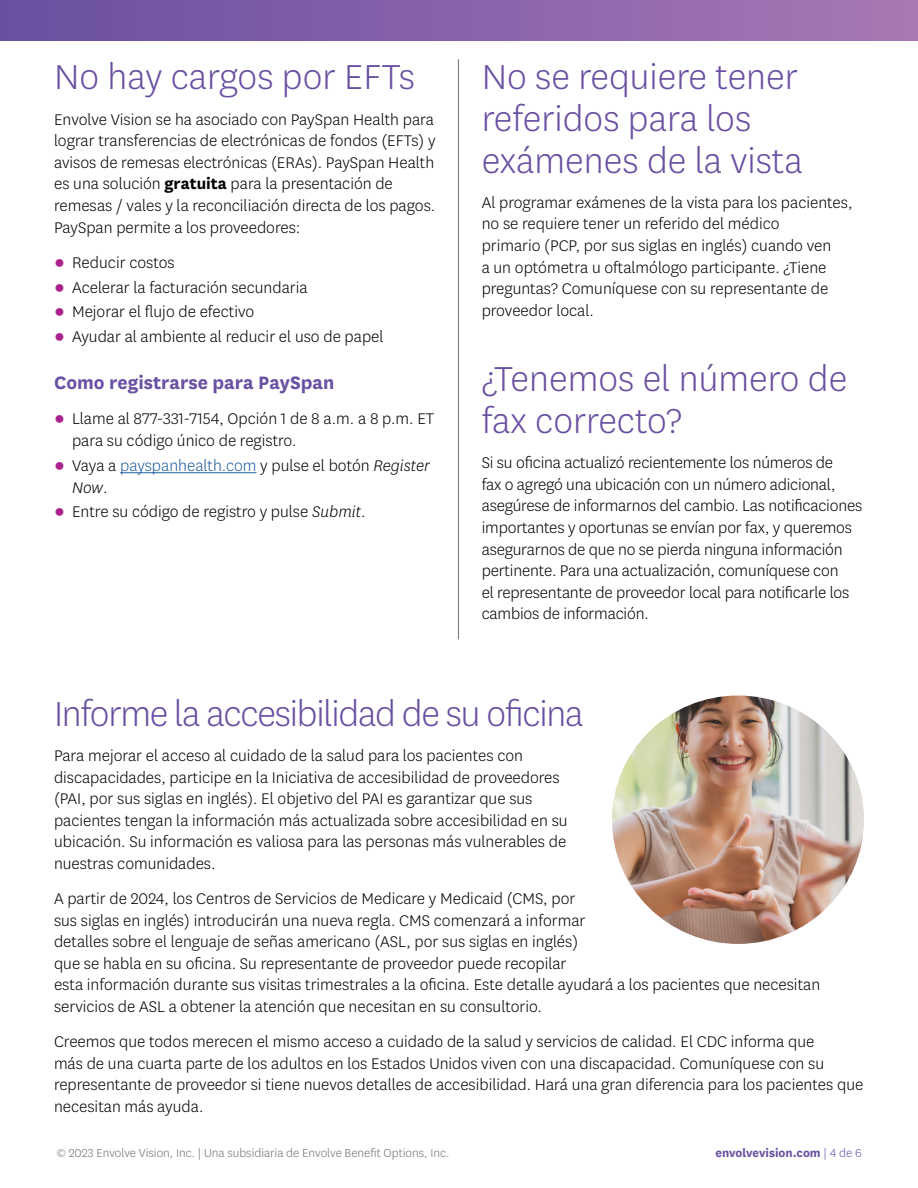
<style>
.page{position:relative;width:918px;height:1188px;background:#fff}
.page>*{position:absolute;margin:0;border:0;box-sizing:border-box;transform-origin:0 0}
.t1{font:300 40.5px/42px "Centene Sans";color:#6950a1}
.t2{font:300 40.5px "Centene Sans";letter-spacing:-.03em;color:#6950a1}
.t3{font:700 21px "Centene Sans";color:#6952a2}
.t4{font:300 18px/21.6px "Centene Sans";color:#000}
.t5{font:300 13.5px "Centene Sans";color:#727272}
.t6{font:700 13.5px "Centene Sans";color:#6952a2}
.s1{font-weight:700}
.s2{font-family:"Arial Narrow";font-weight:400;color:#ab218e}
.s3{color:#215e9e}
.s4{font-style:italic}
.s5{font-weight:300}
</style>
<div class="page">
<hr style="left:458px;top:59px;width:1px;height:580px;background:#727272">
<hr style="left:120px;top:472px;width:136px;height:1px;background:#215e9e">
<img style="left:612px;top:696px;width:252px;height:248px">
<div style="left:0;top:0;width:918px;height:40px;background:linear-gradient(to right,#6950a1,#a877b4)"></div>
<h1 class="t1" style="left:54px;top:55px;width:362px">No hay cargos por EFTs</h1>
<p class="t4" style="left:54px;top:108px;width:383px">Envolve Vision se ha asociado con PaySpan Health para lograr transferencias de electrónicas de fondos (EFTs) y avisos de remesas electrónicas (ERAs). PaySpan Health es una solución <span class="s1">gratuita</span> para la presentación de remesas / vales y la reconciliación directa de los pagos.<br>PaySpan permite a los proveedores:</p>
<p class="t4" style="left:54px;top:251px;width:122px"><span class="s2">●</span> Reducir costos</p>
<p class="t4" style="left:54px;top:276px;width:255px"><span class="s2">●</span> Acelerar la facturación secundaria</p>
<p class="t4" style="left:54px;top:301px;width:202px"><span class="s2">●</span> Mejorar el flujo de efectivo</p>
<p class="t4" style="left:54px;top:325px;width:331px"><span class="s2">●</span> Ayudar al ambiente al reducir el uso de papel</p>
<p class="t3" style="left:54px;top:368px;width:282px">Como registrarse para PaySpan</p>
<p class="t4" style="left:72px;top:408px;width:364px;text-indent:-18px"><span class="s2">●</span> Llame al 877-331-7154, Opción 1 de 8 a.m. a 8 p.m. ET para su código único de registro.</p>
<p class="t4" style="left:72px;top:454px;width:359px;text-indent:-18px"><span class="s2">●</span> Vaya a <span class="s3">payspanhealth.com</span> y pulse el botón <span class="s4">Register<br>Now</span>.</p>
<p class="t4" style="left:54px;top:501px;width:313px"><span class="s2">●</span> Entre su código de registro y pulse <span class="s4">Submit</span>.</p>
<h1 class="t1" style="left:482px;top:54px;width:323px">No se requiere tener referidos para los exámenes de la vista</h1>
<p class="t4" style="left:482px;top:191px;width:372px">Al programar exámenes de la vista para los pacientes, no se requiere tener un referido del médico<br>primario (PCP, por sus siglas en inglés) cuando ven<br>a un optómetra u oftalmólogo participante. ¿Tiene preguntas? Comuníquese con su representante de proveedor local.</p>
<h1 class="t1" style="left:482px;top:356px;width:367px">¿Tenemos el número de fax correcto?</h1>
<p class="t4" style="left:482px;top:451px;width:382px">Si su oficina actualizó recientemente los números de<br>fax o agregó una ubicación con un número adicional, asegúrese de informarnos del cambio. Las notificaciones importantes y oportunas se envían por fax, y queremos asegurarnos de que no se pierda ninguna información pertinente. Para una actualización, comuníquese con<br>el representante de proveedor local para notificarle los cambios de información.</p>
<h1 class="t2" style="left:54px;top:688px;width:531px">Informe la accesibilidad de su oficina</h1>
<p class="t4" style="left:54px;top:744px;width:515px">Para mejorar el acceso al cuidado de la salud para los pacientes con discapacidades, participe en la Iniciativa de accesibilidad de proveedores (PAI, por sus siglas en inglés). El objetivo del PAI es garantizar que sus pacientes tengan la información más actualizada sobre accesibilidad en su ubicación. Su información es valiosa para las personas más vulnerables de nuestras comunidades.</p>
<p class="t4" style="left:54px;top:887px;width:768px">A partir de 2024, los Centros de Servicios de Medicare y Medicaid (CMS, por<br>sus siglas en inglés) introducirán una nueva regla. CMS comenzará a informar<br>detalles sobre el lenguaje de señas americano (ASL, por sus siglas en inglés)<br>que se habla en su oficina. Su representante de proveedor puede recopilar<br>esta información durante sus visitas trimestrales a la oficina. Este detalle ayudará a los pacientes que necesitan servicios de ASL a obtener la atención que necesitan en su consultorio.</p>
<p class="t4" style="left:54px;top:1030px;width:811px">Creemos que todos merecen el mismo acceso a cuidado de la salud y servicios de calidad. El CDC informa que<br>más de una cuarta parte de los adultos en los Estados Unidos viven con una discapacidad. Comuníquese con su representante de proveedor si tiene nuevos detalles de accesibilidad. Hará una gran diferencia para los pacientes que necesitan más ayuda.</p>
<p class="t5" style="left:56px;top:1144px;width:395px">© 2023 Envolve Vision, Inc. | Una subsidiaria de Envolve Benefit Options, Inc.</p>
<p class="t6" style="left:715px;top:1143px;width:148px">envolvevision.com <span class="s5">| 4 de 6</span></p>
</div>
